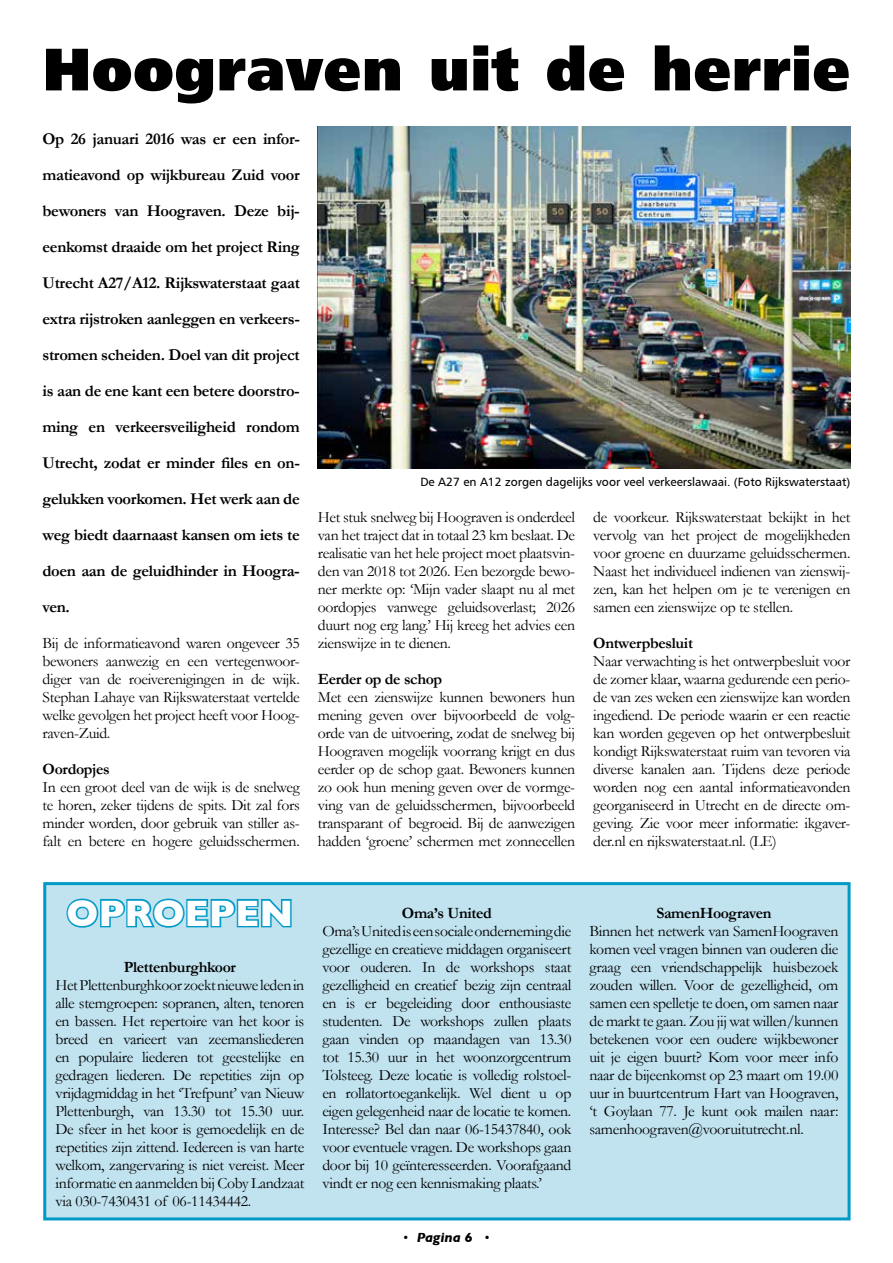
<style>
.page{position:relative;width:893px;height:1263px;background:#fff}
.page>*{position:absolute;margin:0;border:0;box-sizing:border-box;transform-origin:0 0}
.t1{font:60px "Humanist 777 BT Extra Black B";color:#000}
.t2{font:700 37.5px "Gill Sans";color:#fff}
.t3{font:700 16.5px/36px "Garamond";letter-spacing:-.02em;color:#000;text-align:justify}
.t4{font:15.75px/18px "Garamond";letter-spacing:-.02em;color:#000;text-align:justify}
.t5{font:700 15.75px "Garamond";letter-spacing:-.02em;color:#000}
.t6{font:italic 700 13.5px "Gill Sans";color:#000}
.t7{font:12px "Humanist 777 BT Roman B";color:#000}
.s1{font-weight:300;font-style:normal}
</style>
<div class="page">
<div style="left:43px;top:882px;width:807px;height:338px;background:#c1e2ef;border:3px solid #009ac7"></div>
<img style="left:318px;top:126px;width:532px;height:342px">
<svg style="left:66px;top:898px;width:226px;height:30px"></svg>
<h1 class="t1" style="left:43px;top:31px;width:809px">Hoograven uit de herrie</h1>
<p class="t3" style="left:43px;top:121px;width:259px">Op 26 januari 2016 was er een infor&shy;matieavond op wijkbureau Zuid voor bewoners van Hoograven. Deze bij&shy;eenkomst draaide om het project Ring Utrecht A27/A12. Rijkswaterstaat gaat extra rijstroken aanleggen en verkeers&shy;stromen scheiden. Doel van dit project is aan de ene kant een betere doorstro&shy;ming en verkeersveiligheid rondom Utrecht, zodat er minder files en on&shy;gelukken voorkomen. Het werk aan de weg biedt daarnaast kansen om iets te doen aan de geluidhinder in Hoogra&shy;ven.</p>
<p class="t4" style="left:43px;top:634px;width:259px">Bij de informatieavond waren ongeveer 35 bewoners aanwezig en een vertegenwoor&shy;diger van de roeiverenigingen in de wijk.<br>Stephan Lahaye van Rijkswaterstaat vertelde welke gevolgen het project heeft voor Hoog&shy;raven-Zuid.</p>
<p class="t5" style="left:43px;top:758px;width:69px">Oordopjes</p>
<p class="t4" style="left:43px;top:778px;width:259px">In een groot deel van de wijk is de snelweg te horen, zeker tijdens de spits. Dit zal fors minder worden, door gebruik van stiller as&shy;falt en betere en hogere geluidsschermen.</p>
<p class="t7" style="left:420px;top:474px;width:432px">De A27 en A12 zorgen dagelijks voor veel verkeerslawaai. (Foto Rijkswaterstaat)</p>
<p class="t4" style="left:318px;top:508px;width:259px">Het stuk snelweg bij Hoograven is onderdeel van het traject dat in totaal 23 km beslaat. De realisatie van het hele project moet plaatsvin&shy;den van 2018 tot 2026. Een bezorgde bewo&shy;ner merkte op: ‘Mijn vader slaapt nu al met oordopjes vanwege geluidsoverlast; 2026 duurt nog erg lang.’ Hij kreeg het advies een zienswijze in te dienen.</p>
<p class="t5" style="left:318px;top:668px;width:126px">Eerder op de schop</p>
<p class="t4" style="left:318px;top:688px;width:259px">Met een zienswijze kunnen bewoners hun mening geven over bijvoorbeeld de volg&shy;orde van de uitvoering, zodat de snelweg bij Hoograven mogelijk voorrang krijgt en dus eerder op de schop gaat. Bewoners kunnen zo ook hun mening geven over de vormge&shy;ving van de geluidsschermen, bijvoorbeeld transparant of begroeid. Bij de aanwezigen hadden ‘groene’ schermen met zonnecellen</p>
<p class="t4" style="left:593px;top:508px;width:259px">de voorkeur. Rijkswaterstaat bekijkt in het vervolg van het project de mogelijkheden voor groene en duurzame geluidsschermen.<br>Naast het individueel indienen van zienswij&shy;zen, kan het helpen om je te verenigen en samen een zienswijze op te stellen.</p>
<p class="t5" style="left:593px;top:632px;width:101px">Ontwerpbesluit</p>
<p class="t4" style="left:593px;top:652px;width:259px">Naar verwachting is het ontwerpbesluit voor de zomer klaar, waarna gedurende een perio&shy;de van zes weken een zienswijze kan worden ingediend. De periode waarin er een reactie kan worden gegeven op het ontwerpbesluit kondigt Rijkswaterstaat ruim van tevoren via diverse kanalen aan. Tijdens deze periode worden nog een aantal informatieavonden georganiseerd in Utrecht en de directe om&shy;geving. Zie voor meer informatie: ikgaver&shy;der.nl en rijkswaterstaat.nl. (LE)</p>
<h2 class="t2" style="left:66px;top:883px;width:228px">OPROEPEN</h2>
<p class="t5" style="left:124px;top:956px;width:114px">Plettenburghkoor</p>
<p class="t4" style="left:55px;top:976px;width:251px">Het Plettenburghkoor zoekt nieuwe leden in alle stemgroepen: sopranen, alten, tenoren en bassen. Het repertoire van het koor is breed en varieert van zeemansliederen en populaire liederen tot geestelijke en gedragen liederen. De repetities zijn op vrijdagmiddag in het ‘Trefpunt’ van Nieuw Plettenburgh, van 13.30 tot 15.30 uur.<br>De sfeer in het koor is gemoedelijk en de repetities zijn zittend. Iedereen is van harte welkom, zangervaring is niet vereist. Meer informatie en aanmelden bij Coby Landzaat via 030-7430431 of 06-11434442.</p>
<p class="t5" style="left:402px;top:902px;width:92px">Oma’s United</p>
<p class="t4" style="left:322px;top:922px;width:251px">Oma’s United is een sociale onderneming die gezellige en creatieve middagen organiseert voor ouderen. In de workshops staat gezelligheid en creatief bezig zijn centraal en is er begeleiding door enthousiaste studenten. De workshops zullen plaats gaan vinden op maandagen van 13.30 tot 15.30 uur in het woonzorgcentrum Tolsteeg. Deze locatie is volledig rolstoel&shy;en rollatortoegankelijk. Wel dient u op eigen gelegenheid naar de locatie te komen.<br>Interesse? Bel dan naar 06-15437840, ook voor eventuele vragen. De workshops gaan door bij 10 geïnteresseerden. Voorafgaand vindt er nog een kennismaking plaats.’</p>
<p class="t6" style="left:402px;top:1230px;width:90px"><span class="s1">•</span> Pagina 6 <span class="s1">•</span></p>
<p class="t5" style="left:656px;top:902px;width:117px">SamenHoograven</p>
<p class="t4" style="left:589px;top:922px;width:250px">Binnen het netwerk van SamenHoograven komen veel vragen binnen van ouderen die graag een vriendschappelijk huisbezoek zouden willen. Voor de gezelligheid, om samen een spelletje te doen, om samen naar de markt te gaan. Zou jij wat willen/kunnen betekenen voor een oudere wijkbewoner uit je eigen buurt? Kom voor meer info naar de bijeenkomst op 23 maart om 19.00 uur in buurtcentrum Hart van Hoograven, ‘t Goylaan 77. Je kunt ook mailen naar: samenhoograven@vooruitutrecht.nl.</p>
</div>
